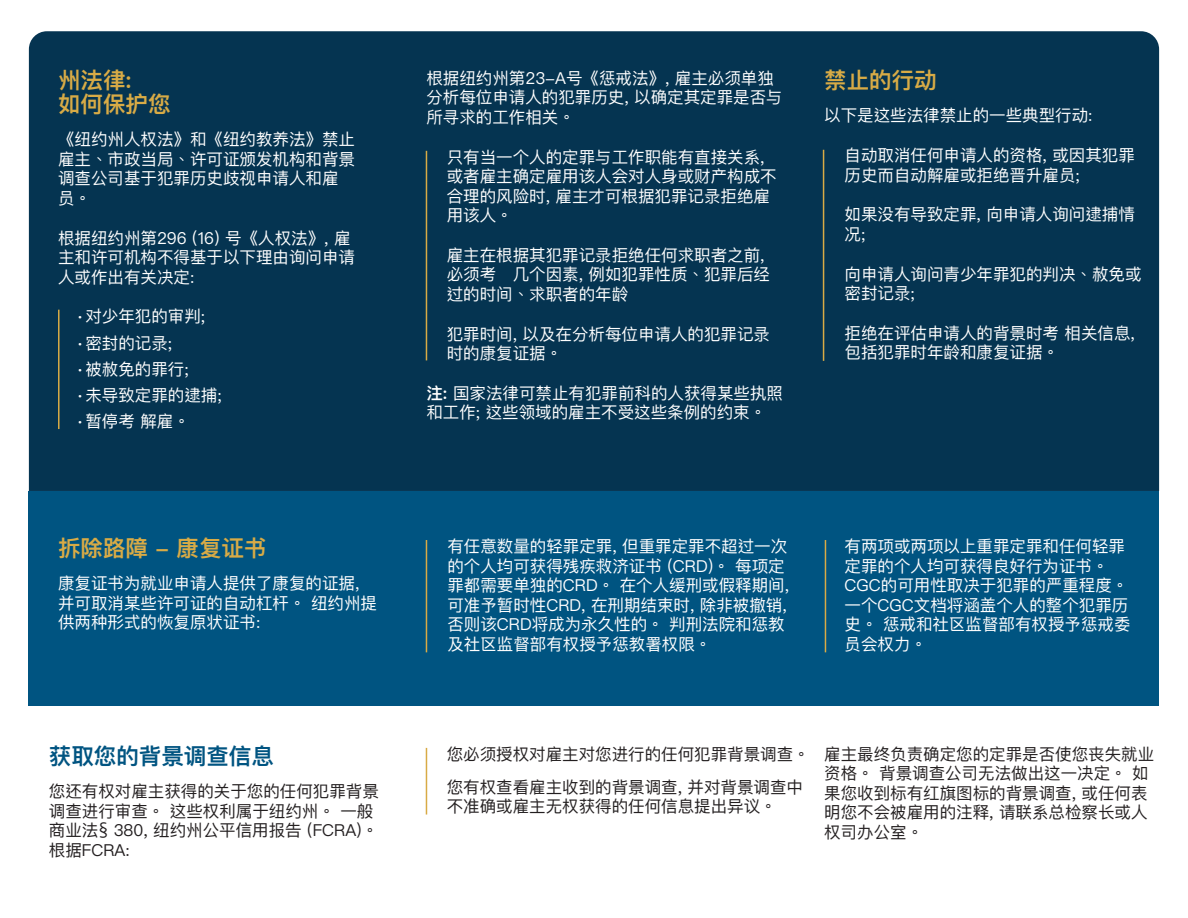
<style>
.page{position:relative;width:1188px;height:918px;background:#fff}
.page>*{position:absolute;margin:0;border:0;box-sizing:border-box;transform-origin:0 0}
.t1{font:600 22.5px "Ping Fang HK";color:#d8ab46}
.t2{font:600 22.5px "Ping Fang HK";color:#005481}
.t3{font:16.5px/19.5px "Ping Fang HK";color:#fff}
.t4{font:16.5px/19.5px "Ping Fang HK";color:#231f20}
.s1{font-family:"Mr Eaves XL Mod OT"}
.s2{font-weight:600}
</style>
<div class="page">
<div style="left:29px;top:31px;width:1130px;height:460px;background:#053451"></div>
<div style="left:29px;top:491px;width:1130px;height:214px;background:#005481"></div>
<hr style="left:823px;top:150px;width:1px;height:211px;background:#d8ab46">
<hr style="left:426px;top:151px;width:1px;height:209px;background:#d8ab46">
<hr style="left:426px;top:540px;width:1px;height:112px;background:#d8ab46">
<hr style="left:426px;top:748px;width:1px;height:67px;background:#d8ab46">
<hr style="left:825px;top:540px;width:1px;height:112px;background:#d8ab46">
<hr style="left:58px;top:310px;width:2px;height:119px;background:#d8ab46">
<p class="t1" style="left:58px;top:66px;width:75px">州法律:</p>
<p class="t1" style="left:58px;top:90px;width:114px">如何保护您</p>
<p class="t3" style="left:58px;top:129px;width:298px">《纽约州人权法》和《纽约教养法》禁止雇主、市政当局、许可证颁发机构和背景调查公司基于犯罪历史歧视申请人和雇员。</p>
<p class="t3" style="left:58px;top:228px;width:298px">根据纽约州第296 (16) 号《人权法》, 雇主和许可机构不得基于以下理由询问申请人或作出有关决定:</p>
<p class="t3" style="left:78px;top:306px;width:129px"><span class="s1">•</span> 对少年犯的审判;</p>
<p class="t3" style="left:78px;top:333px;width:96px"><span class="s1">•</span> 密封的记录;</p>
<p class="t3" style="left:78px;top:359px;width:112px"><span class="s1">•</span> 被赦免的罪行;</p>
<p class="t3" style="left:78px;top:385px;width:145px"><span class="s1">•</span> 未导致定罪的逮捕;</p>
<p class="t3" style="left:78px;top:411px;width:113px"><span class="s1">•</span> 暂停考 解雇。</p>
<p class="t1" style="left:58px;top:535px;width:210px">拆除路障 - 康复证书</p>
<p class="t3" style="left:58px;top:574px;width:320px">康复证书为就业申请人提供了康复的证据,并可取消某些许可证的自动杠杆。 纽约州提供两种形式的恢复原状证书:</p>
<p class="t2" style="left:49px;top:742px;width:227px">获取您的背景调查信息</p>
<p class="t4" style="left:49px;top:781px;width:332px">您还有权对雇主获得的关于您的任何犯罪背景调查进行审查。 这些权利属于纽约州。 一般商业法§ 380, 纽约州公平信用报告 (FCRA)。根据FCRA:</p>
<p class="t3" style="left:426px;top:68px;width:358px">根据纽约州第23-A号《惩戒法》, 雇主必须单独分析每位申请人的犯罪历史, 以确定其定罪是否与所寻求的工作相关。</p>
<p class="t3" style="left:447px;top:147px;width:331px">只有当一个人的定罪与工作职能有直接关系,或者雇主确定雇用该人会对人身或财产构成不合理的风险时, 雇主才可根据犯罪记录拒绝雇用该人。</p>
<p class="t3" style="left:447px;top:245px;width:325px">雇主在根据其犯罪记录拒绝任何求职者之前,必须考虑几个因素, 例如犯罪性质、犯罪后经过的时间、求职者的年龄</p>
<p class="t3" style="left:447px;top:324px;width:325px">犯罪时间, 以及在分析每位申请人的犯罪记录时的康复证据。</p>
<p class="t3" style="left:426px;top:383px;width:358px"><span class="s2">注:</span> 国家法律可禁止有犯罪前科的人获得某些执照和工作; 这些领域的雇主不受这些条例的约束。</p>
<p class="t1" style="left:824px;top:66px;width:114px">禁止的行动</p>
<p class="t3" style="left:824px;top:105px;width:270px">以下是这些法律禁止的一些典型行动:</p>
<p class="t3" style="left:845px;top:145px;width:292px">自动取消任何申请人的资格, 或因其犯罪历史而自动解雇或拒绝晋升雇员;</p>
<p class="t3" style="left:845px;top:204px;width:292px">如果没有导致定罪, 向申请人询问逮捕情况;</p>
<p class="t3" style="left:845px;top:264px;width:298px">向申请人询问青少年罪犯的判决、赦免或密封记录;</p>
<p class="t3" style="left:845px;top:323px;width:292px">拒绝在评估申请人的背景时考 相关信息,包括犯罪时年龄和康复证据。</p>
<p class="t3" style="left:447px;top:536px;width:343px">有任意数量的轻罪定罪, 但重罪定罪不超过一次的个人均可获得残疾救济证书 (CRD)。 每项定罪都需要单独的CRD。 在个人缓刑或假释期间,可准予暂时性CRD, 在刑期结束时, 除非被撤销,否则该CRD将成为永久性的。 判刑法院和惩教及社区监督部有权授予惩教署权限。</p>
<p class="t3" style="left:845px;top:536px;width:287px">有两项或两项以上重罪定罪和任何轻罪定罪的个人均可获得良好行为证书。<br>CGC的可用性取决于犯罪的严重程度。一个CGC文档将涵盖个人的整个犯罪历史。 惩戒和社区监督部有权授予惩戒委员会权力。</p>
<p class="t4" style="left:447px;top:744px;width:364px">您必须授权对雇主对您进行的任何犯罪背景调查。</p>
<p class="t4" style="left:447px;top:777px;width:358px">您有权查看雇主收到的背景调查, 并对背景调查中不准确或雇主无权获得的任何信息提出异议。</p>
<p class="t4" style="left:824px;top:744px;width:331px">雇主最终负责确定您的定罪是否使您丧失就业资格。 背景调查公司无法做出这一决定。 如果您收到标有红旗图标的背景调查, 或任何表明您不会被雇用的注释, 请联系总检察长或人权司办公室。</p>
</div>
